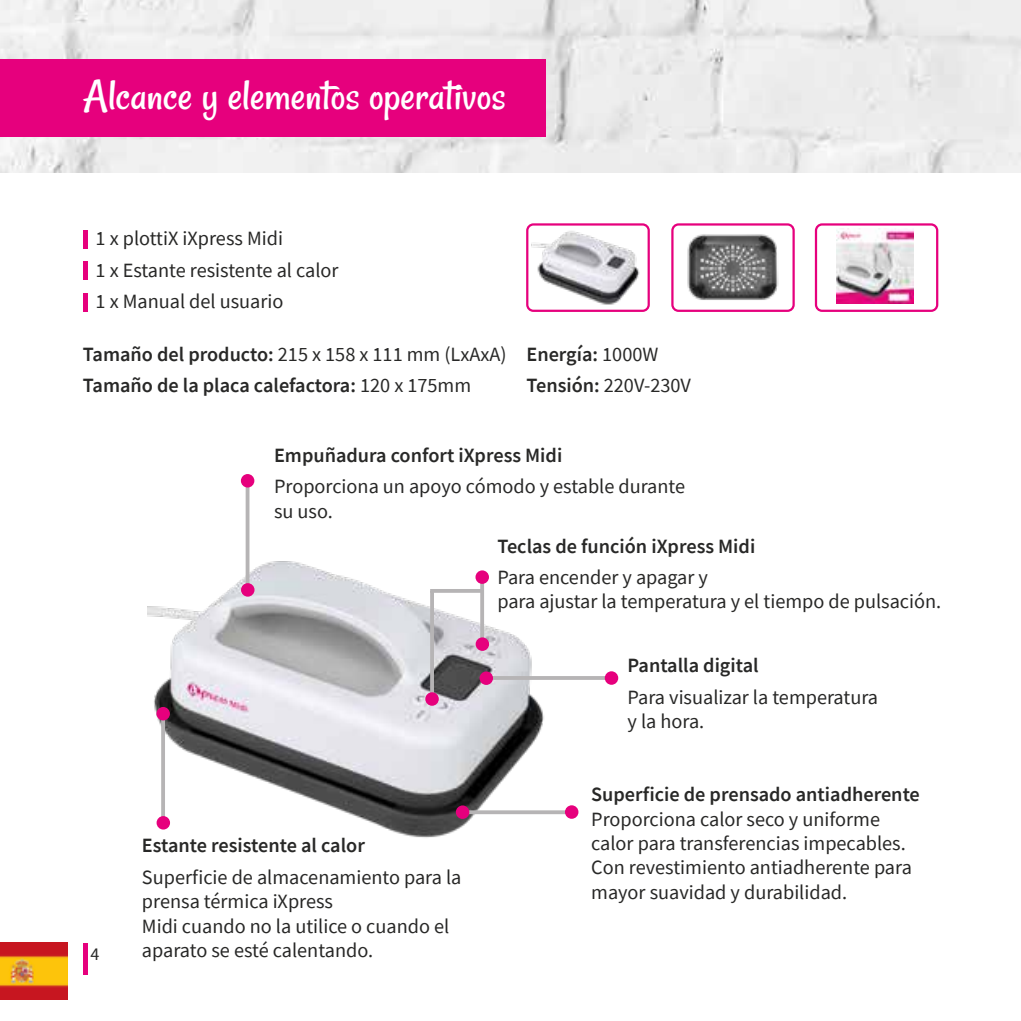
<style>
.page{position:relative;width:1021px;height:1021px;background:#fff}
.page>*{position:absolute;margin:0;border:0;box-sizing:border-box;transform-origin:0 0}
.t1{font:45px "Rancho";color:#fff}
.t2{font:20.25px/24.3px "Source Sans Pro";color:#282827}
.t3{font:600 20.25px/31.5px "Source Sans Pro";color:#282827}
.t4{font:18px "Source Sans Pro";color:#282827}
.s1{font-weight:400}
</style>
<div class="page">
<img style="left:0;top:942px;width:68px;height:57px">
<hr style="left:83px;top:943px;width:4px;height:31px;background:#e6007d">
<img style="left:0;top:0;width:1020px;height:172px">
<div style="left:0;top:59px;width:545px;height:77px;background:#e6007d"></div>
<img style="left:529px;top:226px;width:118px;height:83px">
<div style="left:526px;top:223px;width:124px;height:89px;border:2px solid #e6007d;border-radius:6px"></div>
<img style="left:687px;top:234px;width:92px;height:66px">
<div style="left:671px;top:223px;width:123px;height:89px;border:2px solid #e6007d;border-radius:6px"></div>
<hr style="left:83px;top:230px;width:4px;height:18px;background:#e6007d">
<hr style="left:83px;top:262px;width:4px;height:18px;background:#e6007d">
<hr style="left:83px;top:293px;width:4px;height:18px;background:#e6007d">
<img style="left:836px;top:228px;width:77px;height:76px">
<div style="left:814px;top:223px;width:124px;height:89px;border:2px solid #e6007d;border-radius:6px"></div>
<img style="left:148px;top:531px;width:411px;height:307px">
<hr style="left:246px;top:485px;width:3px;height:102px;background:#b6b4b5">
<div style="left:241px;top:583px;width:13px;height:13px;background:#e6007d;border-radius:50%"></div>
<div style="left:241px;top:474px;width:13px;height:13px;background:#e6007d;border-radius:50%"></div>
<svg style="left:480px;top:584px;width:4px;height:53px"></svg>
<div style="left:475px;top:637px;width:14px;height:14px;background:#e6007d;border-radius:50%"></div>
<div style="left:475px;top:570px;width:14px;height:14px;background:#e6007d;border-radius:50%"></div>
<svg style="left:430px;top:589px;width:52px;height:4px"></svg>
<hr style="left:430px;top:591px;width:4px;height:105px;background:#b6b4b5">
<div style="left:425px;top:692px;width:14px;height:13px;background:#e6007d;border-radius:50%"></div>
<hr style="left:486px;top:676px;width:120px;height:4px;background:#b6b4b5">
<div style="left:479px;top:671px;width:14px;height:14px;background:#e6007d;border-radius:50%"></div>
<div style="left:604px;top:671px;width:14px;height:13px;background:#e6007d;border-radius:50%"></div>
<svg style="left:469px;top:810px;width:96px;height:4px"></svg>
<div style="left:565px;top:805px;width:13px;height:13px;background:#e6007d;border-radius:50%"></div>
<div style="left:456px;top:805px;width:13px;height:14px;background:#e6007d;border-radius:50%"></div>
<svg style="left:161px;top:720px;width:4px;height:96px"></svg>
<div style="left:156px;top:816px;width:14px;height:13px;background:#e6007d;border-radius:50%"></div>
<div style="left:156px;top:707px;width:14px;height:13px;background:#e6007d;border-radius:50%"></div>
<h1 class="t1" style="left:83px;top:69px;width:424px">Alcance y elementos operativos</h1>
<p class="t2" style="left:96px;top:222px;width:244px;line-height:31.5px">1 x plottiX iXpress Midi<br>1 x Estante resistente al calor<br>1 x Manual del usuario</p>
<p class="t3" style="left:83px;top:338px;width:425px">Tamaño del producto: <span class="s1">215 x 158 x 111 mm (LxAxA)<br></span>Tamaño de la placa calefactora: <span class="s1">120 x 175mm</span></p>
<p class="t3" style="left:526px;top:338px;width:166px">Energía: <span class="s1">1000W<br></span>Tensión: <span class="s1">220V-230V</span></p>
<p class="t3" style="left:274px;top:439px;width:290px">Empuñadura confort iXpress Midi</p>
<p class="t2" style="left:274px;top:474px;width:412px">Proporciona un apoyo cómodo y estable durante su uso.</p>
<p class="t3" style="left:497px;top:530px;width:259px">Teclas de función iXpress Midi</p>
<p class="t2" style="left:497px;top:565px;width:445px">Para encender y apagar y<br>para ajustar la temperatura y el tiempo de pulsación.</p>
<p class="t4" style="left:91px;top:942px;width:10px">4</p>
<p class="t3" style="left:142px;top:829px;width:224px">Estante resistente al calor</p>
<p class="t2" style="left:142px;top:865px;width:321px">Superficie de almacenamiento para la prensa térmica iXpress<br>Midi cuando no la utilice o cuando el aparato se esté calentando.</p>
<p class="t3" style="left:627px;top:649px;width:132px">Pantalla digital</p>
<p class="t2" style="left:627px;top:685px;width:252px">Para visualizar la temperatura y la hora.</p>
<p class="t3" style="left:591px;top:778px;width:330px">Superficie de prensado antiadherente</p>
<p class="t2" style="left:591px;top:806px;width:322px">Proporciona calor seco y uniforme calor para transferencias impecables.<br>Con revestimiento antiadherente para mayor suavidad y durabilidad.</p>
</div>
